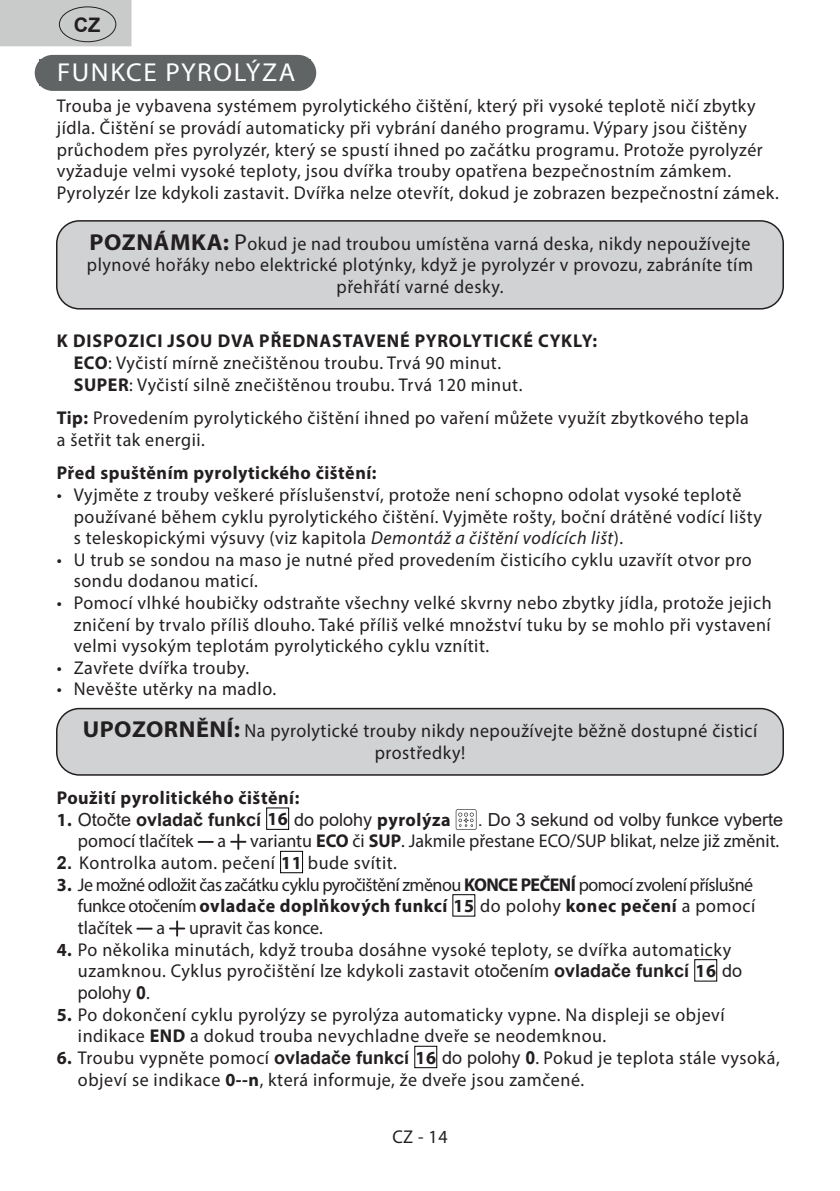
<style>
.page{position:relative;width:840px;height:1191px;background:#fff}
.page>*{position:absolute;margin:0;border:0;box-sizing:border-box;transform-origin:0 0}
.t1{font:26px "Myriad Pro";letter-spacing:.06em;color:#fff;scale:1.04 1}
.t2{font:700 20px "Arial";color:#231f20}
.t3{font:18.8px/21.6px "Myriad Pro";letter-spacing:.03em;color:#231f20;text-align:center;scale:.95 1}
.t4{font:18.6px/21.6px "Myriad Pro";letter-spacing:.03em;color:#231f20}
.t5{font:18.6px "Myriad Pro";color:#231f20}
.t6{font:700 18.6px "Myriad Pro";letter-spacing:.03em;color:#231f20}
.t7{font:18px "Arial";color:#231f20}
.s1{font-weight:700;font-size:23.2px}
.s2{font-size:23.2px}
.s3{font-weight:700}
.s4{font-style:italic}
.s5{font-family:"Myriad Pro";font-weight:700;font-size:18.6px}
.s6{font-family:"Arial";font-weight:700;font-size:18px}
.s7{font-family:"Arial";font-size:18px}
.s8{font-family:"Myriad Pro";font-size:18.6px}
</style>
<div class="page">
<div style="left:0;top:0;width:131px;height:46px;background:#c9cbca"></div>
<div style="left:59px;top:6px;width:57px;height:36px;border:1px solid #231f20;border-radius:50%"></div>
<div style="left:46px;top:66px;width:259px;height:14px;background:#606465"></div>
<div style="left:35px;top:55px;width:281px;height:36px;border:10px solid #606465;border-radius:13px"></div>
<div style="left:57px;top:221px;width:725px;height:88px;background:#d1d2d4;border-radius:23px"></div>
<div style="left:56px;top:220px;width:727px;height:89px;border:2px solid #231f20;border-radius:23px"></div>
<div style="left:57px;top:708px;width:725px;height:67px;background:#d1d2d4;border-radius:23px"></div>
<div style="left:56px;top:708px;width:727px;height:67px;border:2px solid #231f20;border-radius:23px"></div>
<div style="left:266px;top:807px;width:23px;height:23px;border:1px solid #000"></div>
<svg style="left:455px;top:809px;width:21px;height:21px"></svg>
<svg style="left:197px;top:841px;width:17px;height:2px"></svg>
<svg style="left:230px;top:833px;width:16px;height:17px"></svg>
<div style="left:280px;top:851px;width:23px;height:22px;border:1px solid #000"></div>
<svg style="left:136px;top:927px;width:16px;height:2px"></svg>
<svg style="left:169px;top:920px;width:16px;height:16px"></svg>
<div style="left:414px;top:1045px;width:23px;height:23px;border:1px solid #000"></div>
<p class="t2" style="left:74px;top:11px;width:28px">CZ</p>
<h1 class="t1" style="left:57px;top:57px;width:230px">FUNKCE PYROLÝZA</h1>
<p class="t4" style="left:57px;top:95px;width:723px">Trouba je vybavena systémem pyrolytického čištění, který při vysoké teplotě ničí zbytky jídla. Čištění se provádí automaticky při vybrání daného programu. Výpary jsou čištěny průchodem přes pyrolyzér, který se spustí ihned po začátku programu. Protože pyrolyzér vyžaduje velmi vysoké teploty, jsou dvířka trouby opatřena bezpečnostním zámkem.<br>Pyrolyzér lze kdykoli zastavit. Dvířka nelze otevřít, dokud je zobrazen bezpečnostní zámek.</p>
<p class="t3" style="left:87px;top:232px;width:702px"><span class="s1">POZNÁMKA:</span> <span class="s2">P</span>okud je nad troubou umístěna varná deska, nikdy nepoužívejte plynové hořáky nebo elektrické plotýnky, když je pyrolyzér v provozu, zabráníte tím přehřátí varné desky.</p>
<p class="t4" style="left:74px;top:330px;width:524px;text-indent:-17px"><span class="s3">K DISPOZICI JSOU DVA PŘEDNASTAVENÉ PYROLYTICKÉ CYKLY:<br>ECO</span>: Vyčistí mírně znečištěnou troubu. Trvá 90 minut.<br><span class="s3">SUPER</span>: Vyčistí silně znečištěnou troubu. Trvá 120 minut.</p>
<p class="t4" style="left:57px;top:407px;width:693px"><span class="s3">Tip:</span> Provedením pyrolytického čištění ihned po vaření můžete využít zbytkového tepla a šetřit tak energii.</p>
<p class="t6" style="left:57px;top:461px;width:321px">Před spuštěním pyrolytického čištění:</p>
<p class="t4" style="left:74px;top:483px;width:689px;text-indent:-17px">• Vyjměte z trouby veškeré příslušenství, protože není schopno odolat vysoké teplotě používané během cyklu pyrolytického čištění. Vyjměte rošty, boční drátěné vodící lišty s teleskopickými výsuvy (viz kapitola <span class="s4">Demontáž a čištění vodících lišt</span>).</p>
<p class="t4" style="left:74px;top:548px;width:679px;text-indent:-17px">• U trub se sondou na maso je nutné před provedením čisticího cyklu uzavřít otvor pro sondu dodanou maticí.</p>
<p class="t4" style="left:74px;top:591px;width:699px;text-align:justify;text-indent:-17px">• Pomocí vlhké houbičky odstraňte všechny velké skvrny nebo zbytky jídla, protože jejich zničení by trvalo příliš dlouho. Také příliš velké množství tuku by se mohlo při vystavení velmi vysokým teplotám pyrolytického cyklu vznítit.</p>
<p class="t4" style="left:57px;top:656px;width:194px">• Zavřete dvířka trouby.</p>
<p class="t4" style="left:57px;top:678px;width:221px">• Nevěšte utěrky na madlo.</p>
<p class="t3" style="left:83px;top:720px;width:711px"><span class="s1">UPOZORNĚNÍ:</span> Na pyrolytické trouby nikdy nepoužívejte běžně dostupné čisticí prostředky!</p>
<p class="t6" style="left:57px;top:785px;width:244px">Použití pyrolitického čištění:</p>
<p class="t7" style="left:57px;top:807px;width:395px"><span class="s5">1.</span> Otočte <span class="s3">ovladač funkcí</span> <span class="s5">16</span> do polohy <span class="s5">pyrolýza</span></p>
<p class="t7" style="left:477px;top:807px;width:306px">. Do 3 sekund od volby funkce vyberte</p>
<p class="t5" style="left:78px;top:829px;width:117px">pomocí tlačítek</p>
<p class="t4" style="left:217px;top:830px;width:10px">a</p>
<p class="t5" style="left:250px;top:829px;width:530px">variantu <span class="s3">ECO</span> či <span class="s3">SUP</span>. Jakmile přestane ECO/SUP blikat, nelze již změnit.</p>
<p class="t4" style="left:57px;top:851px;width:341px"><span class="s6">2.</span> Kontrolka autom. pečení <span class="s3">11</span> bude svítit.</p>
<p class="t4" style="left:78px;top:873px;width:678px;text-align:justify;text-indent:-21px"><span class="s3">3.</span> Je možné odložit čas začátku cyklu pyročištění změnou <span class="s3">KONCE PEČENÍ</span> pomocí zvolení příslušné funkce otočením <span class="s3">ovladače doplňkových funkcí 15</span> do polohy <span class="s3">konec pečení</span> a pomocí tlačítek</p>
<p class="t4" style="left:156px;top:916px;width:10px">a</p>
<p class="t5" style="left:189px;top:916px;width:135px">upravit čas konce.</p>
<p class="t4" style="left:78px;top:938px;width:665px;text-indent:-21px"><span class="s3">4.</span> Po několika minutách, když trouba dosáhne vysoké teploty, se dvířka automaticky uzamknou. Cyklus pyročištění lze kdykoli zastavit o<span class="s7">točením</span> <span class="s6">ovladače funkcí</span> <span class="s3">16</span> <span class="s7">do</span></p>
<p class="t7" style="left:78px;top:980px;width:73px">polohy <span class="s3">0</span><span class="s8">.</span></p>
<p class="t4" style="left:78px;top:1003px;width:647px;text-indent:-21px"><span class="s3">5.</span> Po dokončení cyklu pyrolýzy se pyrolýza automaticky vypne. Na displeji se objeví indikace <span class="s3">END</span> a dokud trouba nevychladne dveře se neodemknou.</p>
<p class="t4" style="left:78px;top:1046px;width:703px;text-indent:-21px"><span class="s3">6.</span> Troubu vypněte pomocí <span class="s6">ovladače funkcí</span> <span class="s3">16</span> <span class="s7">do polohy</span> <span class="s6">0</span>. Pokud je teplota stále vysoká, objeví se indikace <span class="s3">0--n</span>, která informuje, že dveře jsou zamčené.</p>
<p class="t4" style="left:392px;top:1125px;width:57px">CZ - 14</p>
</div>
